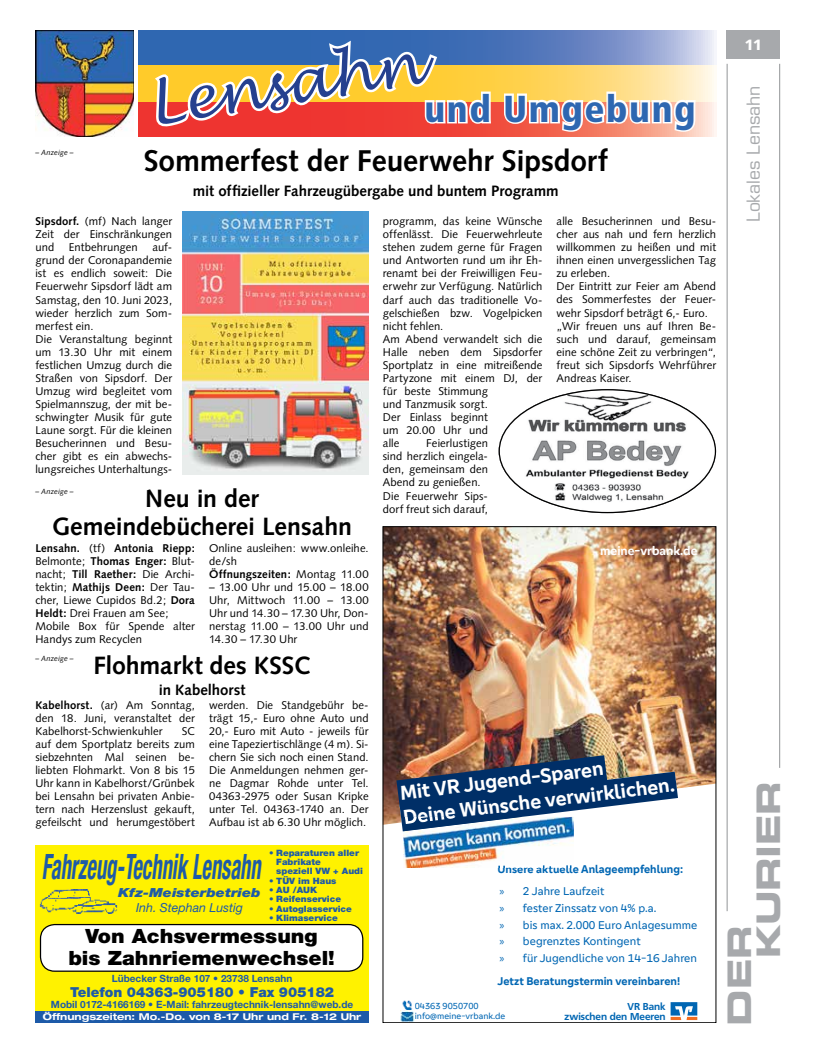
<style>
.page{position:relative;width:819px;height:1053px;background:#fff}
.page>*{position:absolute;margin:0;border:0;box-sizing:border-box;transform-origin:0 0}
.t1{font:italic 57.5px "Lucida Handwriting";color:#25408f}
.t2{font:900 condensed 37.5px "Frutiger LT Std";letter-spacing:.04em;color:#2e67b1}
.t3{font:italic 700 condensed 35px "Helvetica Neue";color:#1d5aa8;scale:.59 1}
.t4{font:32.5px/28.9px "Eurostile LT Std Bold Ex 2";letter-spacing:-.01em;color:#a7a9ac}
.t5{font:700 30px "Syntax LT Std";letter-spacing:-.005em;color:#000}
.t6{font:700 25px/27.5px "Syntax LT Std";letter-spacing:-.005em;color:#000;text-align:center}
.t7{font:700 20.62px/24.9px "Genos GFG";color:#fff}
.t8{font:900 19.75px/22.5px "Helvetica Neue";color:#000;text-align:center;scale:1.07 1}
.t9{font:17.5px "Eurostile LT Std";letter-spacing:-.005em;color:#a7a9ac}
.t10{font:700 15px "Syntax LT Std";letter-spacing:-.005em;color:#000}
.t11{font:900 15px "Syntax LT Std";color:#fff}
.t12{font:900 13.75px "Helvetica Neue";color:#1d5aa8}
.t13{font:700 12.88px "Genos GFG";color:#fff}
.t14{font:italic 900 12.5px/15px "Helvetica Neue";color:#1d5aa8;text-align:center;scale:1.17 1}
.t15{font:11.62px/16.8px "Genos GFG";letter-spacing:.005em;color:#0066b3}
.t16{font:700 11.62px "Genos GFG";letter-spacing:.005em;color:#0066b3}
.t17{font:11.25px/13px "Syntax";letter-spacing:.005em;color:#000}
.t18{font:700 10px "Helvetica Neue";color:#1d5aa8}
.t19{font:700 9.88px/10.6px "Frutiger VR";color:#0066b3;text-align:right}
.t20{font:700 expanded 9.38px "Helvetica Neue";color:#fff}
.t21{font:9px/10.4px "Genos GFG";letter-spacing:.005em;color:#0066b3}
.t22{font:900 8.75px/9.4px "Helvetica Neue";color:#1d5aa8;scale:1.04 1}
.t23{font:italic 7.5px "Syntax LT Std";letter-spacing:.015em;color:#000}
.s1{font-weight:700}
.s2{font-weight:400}
.s3{font-family:"Myriad Pro"}
</style>
<div class="page">
<hr style="left:726px;top:64px;width:1px;height:847px;background:#939598">
<hr style="left:779px;top:64px;width:1px;height:703px;background:#939598">
<div style="left:726px;top:30px;width:54px;height:29px;background:#a7a9ac"></div>
<img style="left:500px;top:389px;width:216px;height:124px">
<img style="left:385px;top:528px;width:329px;height:296px">
<img style="left:396px;top:755px;width:282px;height:76px">
<img style="left:400px;top:1000px;width:15px;height:20px">
<svg style="left:400px;top:1010px;width:15px;height:2px"></svg>
<svg style="left:670px;top:1002px;width:27px;height:17px"></svg>
<img style="left:403px;top:816px;width:171px;height:51px">
<img style="left:403px;top:816px;width:119px;height:15px">
<img style="left:405px;top:816px;width:62px;height:8px">
<img style="left:498px;top:865px;width:76px;height:2px">
<div style="left:35px;top:845px;width:333px;height:177px;background:#fff200"></div>
<div style="left:35px;top:1010px;width:333px;height:12px;background:#1d5aa8"></div>
<img style="left:40px;top:889px;width:77px;height:24px">
<div style="left:40px;top:924px;width:323px;height:47px;background:#fff;border-radius:14px"></div>
<div style="left:40px;top:923px;width:323px;height:48px;border:1px solid #000;border-radius:14px"></div>
<img style="left:35px;top:30px;width:99px;height:106px">
<svg style="left:138px;top:101px;width:578px;height:35px;background:#f58d7f"></svg>
<svg style="left:138px;top:30px;width:576px;height:36px;background:#6f8cc3"></svg>
<svg style="left:138px;top:66px;width:576px;height:35px;background:#ffdc7f"></svg>
<svg style="left:502px;top:90px;width:195px;height:44px"></svg>
<svg style="left:150px;top:36px;width:343px;height:100px"></svg>
<img style="left:183px;top:211px;width:185px;height:263px">
<p class="t1" style="left:142px;top:71px;width:276px;rotate:-9deg">Lensahn</p>
<p class="t2" style="left:424px;top:86px;width:272px">und Umgebung</p>
<p class="t5" style="left:144px;top:144px;width:465px">Sommerfest der Feuerwehr Sipsdorf</p>
<p class="t10" style="left:193px;top:182px;width:367px">mit offizieller Fahrzeugübergabe und buntem Programm</p>
<p class="t17" style="left:383px;top:215px;width:161px">programm, das keine Wünsche offenlässt. Die Feuerwehrleute stehen zudem gerne für Fragen und Antworten rund um ihr Eh&shy;renamt bei der Freiwilligen Feu&shy;erwehr zur Verfügung. Natürlich darf auch das traditionelle Vo&shy;gelschießen bzw. Vogelpicken nicht fehlen.<br>Am Abend verwandelt sich die<br>Halle neben dem Sipsdorfer<br>Sportplatz in eine mitreißende<br>Partyzone mit einem DJ, der für beste Stimmung<br>und Tanzmusik sorgt.<br>Der Einlass beginnt<br>um 20.00 Uhr und<br>alle</p>
<p class="t23" style="left:35px;top:147px;width:40px">– Anzeige –</p>
<p class="t17" style="left:35px;top:215px;width:138px;text-align:justify"><span class="s1">Sipsdorf.</span> (mf) Nach langer Zeit der Einschränkungen und</p>
<p class="t17" style="left:556px;top:215px;width:161px">alle Besucherinnen und Besu&shy;cher aus nah und fern herzlich willkommen zu heißen und mit ihnen einen unvergesslichen Tag zu erleben.<br>Der Eintritt zur Feier am Abend des Sommerfestes der Feuer&shy;wehr Sipsdorf beträgt 6,- Euro. „Wir freuen uns auf Ihren Be&shy;such und darauf, gemeinsam eine schöne Zeit zu verbringen“, freut sich Sipsdorfs Wehrführer<br>Andreas Kaiser.</p>
<p class="t17" style="left:35px;top:241px;width:138px;text-indent:117px">auf&shy;grund der Coronapandemie ist es endlich soweit: Die<br>Feuerwehr Sipsdorf lädt am<br>Samstag, den 10. Juni 2023, wieder herzlich zum Som&shy;merfest ein.<br>Die Veranstaltung beginnt um 13.30 Uhr mit einem festlichen Umzug durch die<br>Straßen von Sipsdorf. Der<br>Umzug wird begleitet vom<br>Spielmannszug, der mit be&shy;schwingter Musik für gute<br>Laune sorgt. Für die kleinen<br>Besucherinnen und Besu&shy;cher gibt es ein abwechs&shy;lungsreiches Unterhaltungs-</p>
<p class="t17" style="left:69px;top:241px;width:70px">Entbehrungen</p>
<p class="t17" style="left:383px;top:437px;width:107px;text-indent:43px">Feierlustigen sind herzlich eingela&shy;den, gemeinsam den<br>Abend zu genießen.<br>Die Feuerwehr Sips&shy;dorf freut sich darauf,</p>
<p class="t6" style="left:52px;top:485px;width:301px">Neu in der<br>Gemeindebücherei Lensahn</p>
<p class="t23" style="left:35px;top:487px;width:40px">– Anzeige –</p>
<p class="t17" style="left:35px;top:541px;width:161px"><span class="s1">Lensahn.</span> (tf) <span class="s1">Antonia Riepp:<br></span>Belmonte; <span class="s1">Thomas Enger:</span> Blut&shy;nacht; <span class="s1">Till Raether:</span> Die Archi&shy;tektin; <span class="s1">Mathijs Deen:</span> Der Tau&shy;cher, Liewe Cupidos Bd.2; <span class="s1">Dora<br>Heldt:</span> Drei Frauen am See;<br>Mobile Box für Spende alter<br>Handys zum Recyclen</p>
<p class="t17" style="left:209px;top:541px;width:161px">Online ausleihen: www.onleihe. de/sh<br><span class="s1">Öffnungszeiten:</span> Montag 11.00</p>
<p class="t17" style="left:209px;top:580px;width:161px;text-align:justify">– 13.00 Uhr und 15.00 – 18.00<br>Uhr, Mittwoch 11.00 – 13.00<br>Uhr und 14.30 – 17.30 Uhr, Don&shy;nerstag 11.00 – 13.00 Uhr und 14.30 – 17.30 Uhr</p>
<p class="t23" style="left:35px;top:653px;width:40px">– Anzeige –</p>
<p class="t6" style="left:93px;top:651px;width:218px">Flohmarkt des KSSC</p>
<p class="t10" style="left:159px;top:681px;width:88px">in Kabelhorst</p>
<p class="t17" style="left:35px;top:698px;width:161px;text-align:justify"><span class="s1">Kabelhorst.</span> (ar) Am Sonntag, den 18. Juni, veranstaltet der Kabelhorst-Schwienkuhler</p>
<p class="t17" style="left:35px;top:724px;width:161px;text-align:justify;text-indent:146px">SC auf dem Sportplatz bereits zum siebzehnten Mal seinen be&shy;liebten Flohmarkt. Von 8 bis 15<br>Uhr kann in Kabelhorst/Grünbek bei Lensahn bei privaten Anbie&shy;tern nach Herzenslust gekauft, gefeilscht und herumgestöbert</p>
<p class="t17" style="left:209px;top:698px;width:161px;text-align:justify">werden. Die Standgebühr be&shy;trägt 15,- Euro ohne Auto und 20,- Euro mit Auto - jeweils für eine Tapeziertischlänge (4 m). Si&shy;chern Sie sich noch einen Stand.<br>Die Anmeldungen nehmen ger&shy;ne Dagmar Rohde unter Tel.<br>04363-2975 oder Susan Kripke unter Tel. 04363-1740 an. Der Aufbau ist ab 6.30 Uhr möglich.</p>
<p class="t3" style="left:42px;top:845px;width:373px">Fahrzeug-Technik Lensahn</p>
<p class="t22" style="left:276px;top:847px;width:85px;text-indent:-7px">• Reparaturen aller<br>Fabrikate<br>speziell VW + Audi</p>
<p class="t22" style="left:269px;top:875px;width:66px">• TÜV im Haus</p>
<p class="t22" style="left:269px;top:885px;width:48px">• AU /AUK</p>
<p class="t22" style="left:269px;top:894px;width:71px">• Reifenservice</p>
<p class="t22" style="left:269px;top:903px;width:81px">• Autoglasservice</p>
<p class="t22" style="left:269px;top:913px;width:67px">• Klimaservice</p>
<p class="t8" style="left:68px;top:924px;width:250px">Von Achsvermessung bis Zahnriemenwechsel!</p>
<p class="t14" style="left:118px;top:884px;width:123px">Kfz-Meisterbetrieb<br><span class="s2">Inh. Stephan Lustig</span></p>
<p class="t18" style="left:112px;top:971px;width:182px">Lübecker Straße 107 • 23738 Lensahn</p>
<p class="t12" style="left:70px;top:983px;width:265px">Telefon 04363-905180 • Fax 905182</p>
<p class="t18" style="left:51px;top:997px;width:304px">Mobil 0172-4166169 • E-Mail: fahrzeugtechnik-lensahn@web.de</p>
<p class="t20" style="left:43px;top:1010px;width:320px">Öffnungszeiten: Mo.-Do. von 8-17 Uhr und Fr. 8-12 Uhr</p>
<p class="t13" style="left:600px;top:543px;width:99px">meine-vrbank.de</p>
<p class="t7" style="left:399px;top:780px;width:274px;rotate:-7deg">Mit VR Jugend-Sparen<br>Deine Wünsche verwirklichen.</p>
<p class="t16" style="left:497px;top:862px;width:187px">Unsere aktuelle Anlageempfehlung:</p>
<p class="t15" style="left:499px;top:882px;width:199px"><span class="s3">»</span> 2 Jahre Laufzeit<br><span class="s3">»</span> fester Zinssatz von 4% p.a.<br><span class="s3">»</span> bis max. 2.000 Euro Anlagesumme <span class="s3">»</span> begrenztes Kontingent<br><span class="s3">»</span> für Jugendliche von 14-16 Jahren</p>
<p class="t21" style="left:415px;top:1000px;width:92px">04363 9050700 info@meine-vrbank.de</p>
<p class="t19" style="left:564px;top:1000px;width:102px">VR Bank<br>zwischen den Meeren</p>
<p class="t16" style="left:497px;top:973px;width:184px">Jetzt Beratungstermin vereinbaren!</p>
<p class="t11" style="left:744px;top:36px;width:20px">11</p>
<p class="t9" style="left:743px;top:222px;width:138px;rotate:-90deg">Lokales Lensahn</p>
<p class="t4" style="left:724px;top:958px;width:179px;text-indent:-67px;rotate:-90deg">DER<br>KURIER</p>
</div>
